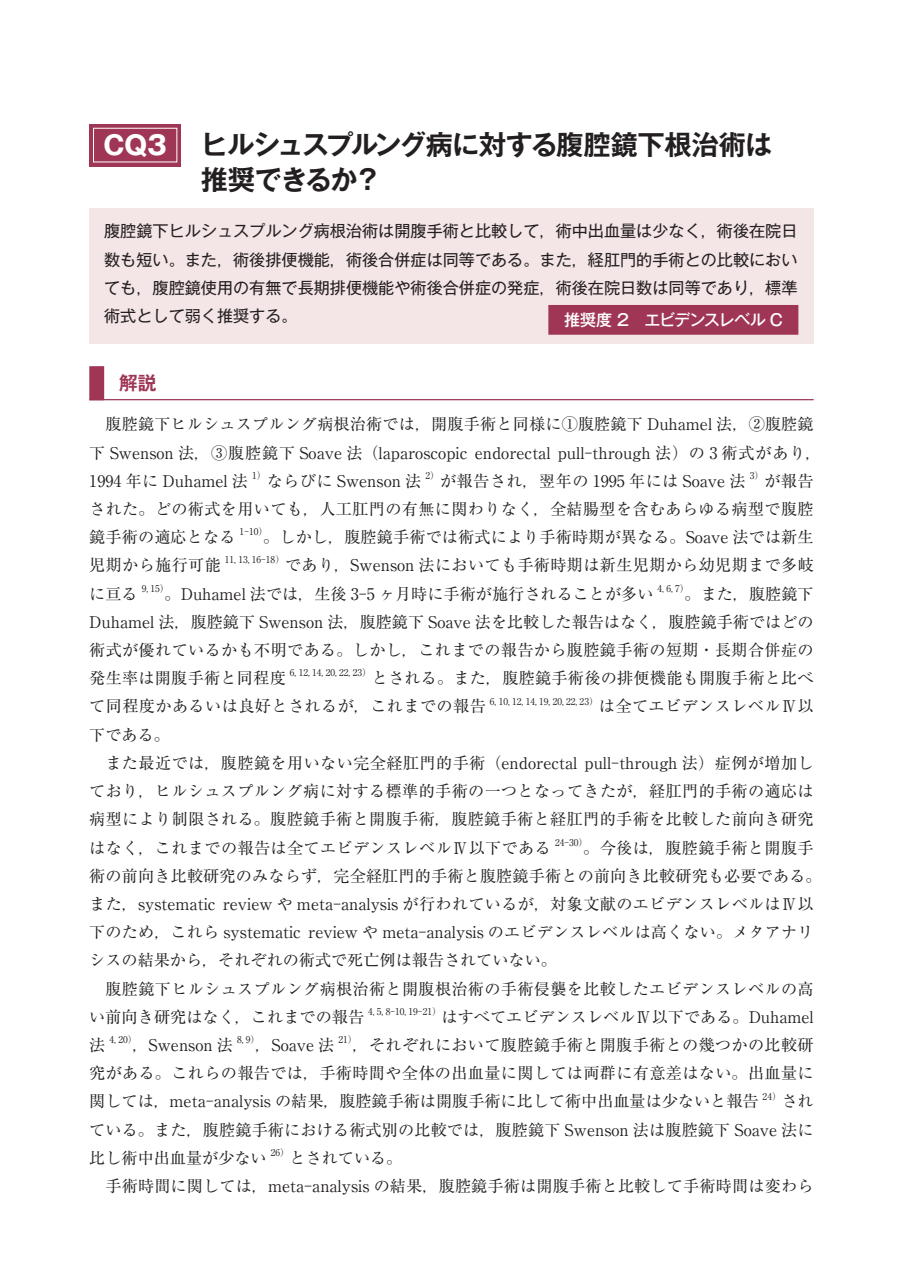
<style>
.page{position:relative;width:903px;height:1275px;background:#fff}
.page>*{position:absolute;margin:0;border:0;box-sizing:border-box;transform-origin:0 0}
.t1{font:700 27.3px/34.6px "Gothic MB101 Pro De";letter-spacing:-.04em;color:#231f20}
.t2{font:700 18.55px "Gothic MB101 Pro De";color:#9f3656}
.t3{font:16.1px/28.2px "Ryumin Pro";letter-spacing:.01em;color:#231f20}
.t4{font:16.1px/28.2px "Gothic MB101 Pro";color:#231f20;text-align:justify}
.t5{font:16.1px "Ryumin Pro";letter-spacing:.03em;color:#231f20}
.t6{font:500 16.1px "Gothic MB101 Pro";letter-spacing:-.035em;color:#fff}
.t7{font:9.45px "Ryumin Pro";color:#231f20}
.s1{font-family:"Gothic MB101 Pro";font-size:26.07px;color:#fff}
</style>
<div class="page">
<div style="left:89px;top:366px;width:15px;height:34px;background:#9f3656"></div>
<hr style="left:89px;top:399px;width:725px;height:1px;background:#9f3656">
<div style="left:89px;top:124px;width:92px;height:42px;background:#9f3656"></div>
<div style="left:93px;top:128px;width:84px;height:34px;border:1px solid #fff"></div>
<div style="left:89px;top:208px;width:725px;height:136px;background:#f4e5e7"></div>
<div style="left:548px;top:305px;width:250px;height:30px;background:#9f3656"></div>
<h1 class="t1" style="left:201px;top:124px;width:573px;text-indent:-97px"><span class="s1">CQ3</span> ヒルシュスプルング病に対する腹腔鏡下根治術は推奨できるか？</h1>
<p class="t4" style="left:104px;top:215px;width:695px">腹腔鏡下ヒルシュスプルング病根治術は開腹手術と比較して，術中出血量は少なく，術後在院日数も短い。また，術後排便機能，術後合併症は同等である。また，経肛門的手術との比較においても，腹腔鏡使用の有無で長期排便機能や術後合併症の発症，術後在院日数は同等であり，標準術式として弱く推奨する。</p>
<p class="t6" style="left:548px;top:306px;width:252px">　推奨度 2　エビデンスレベル C　</p>
<p class="t2" style="left:119px;top:368px;width:39px">解説</p>
<p class="t3" style="left:89px;top:409px;width:734px;text-indent:16px">腹腔鏡下ヒルシュスプルング病根治術では，開腹手術と同様に①腹腔鏡下 Duhamel 法，②腹腔鏡下 Swenson 法，③腹腔鏡下 Soave 法（laparoscopic endorectal pull-through 法）の 3 術式があり，<br>1994 年に Duhamel 法</p>
<p class="t7" style="left:252px;top:468px;width:16px">1）</p>
<p class="t3" style="left:267px;top:465px;width:156px">ならびに Swenson 法</p>
<p class="t7" style="left:425px;top:468px;width:16px">2）</p>
<p class="t5" style="left:440px;top:468px;width:307px">が報告され，翌年の 1995 年には Soave 法</p>
<p class="t7" style="left:750px;top:468px;width:16px">3）</p>
<p class="t3" style="left:89px;top:465px;width:726px;text-align:justify;text-indent:675px">が報告された。どの術式を用いても，人工肛門の有無に関わりなく，全結腸型を含むあらゆる病型で腹腔鏡手術の適応となる</p>
<p class="t7" style="left:240px;top:524px;width:30px">1-10）</p>
<p class="t3" style="left:263px;top:522px;width:552px">。しかし，腹腔鏡手術では術式により手術時期が異なる。Soave 法では新生</p>
<p class="t3" style="left:89px;top:550px;width:133px">児期から施行可能</p>
<p class="t7" style="left:225px;top:552px;width:61px">11, 13, 16-18）</p>
<p class="t3" style="left:285px;top:550px;width:530px">であり，Swenson 法においても手術時期は新生児期から幼児期まで多岐</p>
<p class="t3" style="left:89px;top:578px;width:50px">に亘る</p>
<p class="t7" style="left:142px;top:581px;width:29px">9, 15）</p>
<p class="t3" style="left:165px;top:578px;width:490px">。Duhamel 法では，生後 3-5 ヶ月時に手術が施行されることが多い</p>
<p class="t7" style="left:657px;top:581px;width:33px">4, 6, 7）</p>
<p class="t3" style="left:89px;top:578px;width:726px;text-align:justify;text-indent:595px">。また，腹腔鏡下Duhamel 法，腹腔鏡下 Swenson 法，腹腔鏡下 Soave 法を比較した報告はなく，腹腔鏡手術ではどの術式が優れているかも不明である。しかし，これまでの報告から腹腔鏡手術の短期・長期合併症の発生率は開腹手術と同程度</p>
<p class="t7" style="left:290px;top:665px;width:83px">6, 12, 14, 20, 22, 23）</p>
<p class="t3" style="left:89px;top:663px;width:726px;text-indent:282px">とされる。また，腹腔鏡手術後の排便機能も開腹手術と比べて同程度かあるいは良好とされるが，これまでの報告</p>
<p class="t7" style="left:490px;top:694px;width:110px">6, 10, 12, 14, 19, 20, 22, 23）</p>
<p class="t3" style="left:599px;top:691px;width:216px">は全てエビデンスレベルⅣ以</p>
<p class="t3" style="left:89px;top:719px;width:82px">下である。</p>
<p class="t3" style="left:105px;top:748px;width:710px">また最近では，腹腔鏡を用いない完全経肛門的手術（endorectal pull-through 法）症例が増加し</p>
<p class="t3" style="left:89px;top:776px;width:726px">ており，ヒルシュスプルング病に対する標準的手術の一つとなってきたが，経肛門的手術の適応は</p>
<p class="t3" style="left:89px;top:804px;width:726px">病型により制限される。腹腔鏡手術と開腹手術，腹腔鏡手術と経肛門的手術を比較した前向き研究</p>
<p class="t3" style="left:89px;top:832px;width:463px">はなく，これまでの報告は全てエビデンスレベルⅣ以下である</p>
<p class="t7" style="left:555px;top:835px;width:34px">24-30）</p>
<p class="t3" style="left:89px;top:832px;width:734px;text-indent:494px">。今後は，腹腔鏡手術と開腹手術の前向き比較研究のみならず，完全経肛門的手術と腹腔鏡手術との前向き比較研究も必要である。また，systematic review や meta-analysis が行われているが，対象文献のエビデンスレベルはⅣ以下のため，これら systematic review や meta-analysis のエビデンスレベルは高くない。メタアナリシスの結果から，それぞれの術式で死亡例は報告されていない。</p>
<p class="t3" style="left:89px;top:973px;width:726px;text-indent:16px">腹腔鏡下ヒルシュスプルング病根治術と開腹根治術の手術侵襲を比較したエビデンスレベルの高い前向き研究はなく，これまでの報告</p>
<p class="t7" style="left:368px;top:1004px;width:75px">4, 5, 8-10, 19-21）</p>
<p class="t3" style="left:441px;top:1002px;width:374px">はすべてエビデンスレベルⅣ以下である。Duhamel</p>
<p class="t3" style="left:89px;top:1030px;width:18px">法</p>
<p class="t7" style="left:110px;top:1032px;width:29px">4, 20）</p>
<p class="t3" style="left:132px;top:1030px;width:102px">，Swenson 法</p>
<p class="t7" style="left:237px;top:1032px;width:24px">8, 9）</p>
<p class="t3" style="left:255px;top:1030px;width:81px">，Soave 法</p>
<p class="t7" style="left:338px;top:1032px;width:20px">21）</p>
<p class="t3" style="left:89px;top:1030px;width:726px;text-align:justify;text-indent:263px">，それぞれにおいて腹腔鏡手術と開腹手術との幾つかの比較研究がある。これらの報告では，手術時間や全体の出血量に関しては両群に有意差はない。出血量に関しては，meta-analysis の結果，腹腔鏡手術は開腹手術に比して術中出血量は少ないと報告</p>
<p class="t7" style="left:763px;top:1089px;width:20px">24）</p>
<p class="t3" style="left:89px;top:1086px;width:726px;text-align:justify;text-indent:692px">されている。また，腹腔鏡手術における術式別の比較では，腹腔鏡下 Swenson 法は腹腔鏡下 Soave 法に比し術中出血量が少ない</p>
<p class="t7" style="left:271px;top:1145px;width:20px">26）</p>
<p class="t3" style="left:105px;top:1143px;width:709px;text-indent:184px">とされている。<br>手術時間に関しては，meta-analysis の結果，腹腔鏡手術は開腹手術と比較して手術時間は変わら</p>
</div>
